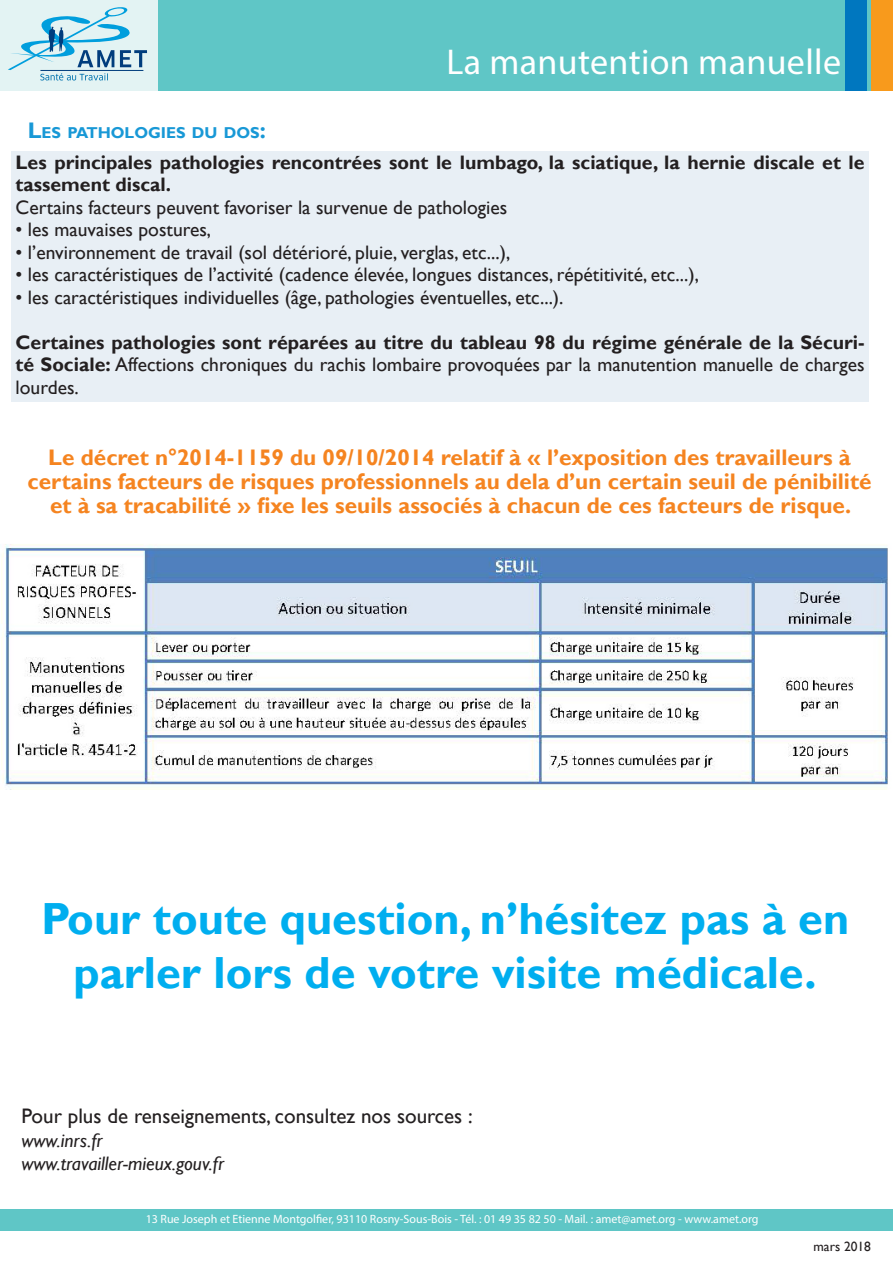
<style>
.page{position:relative;width:893px;height:1263px;background:#fff}
.page>*{position:absolute;margin:0;border:0;box-sizing:border-box;transform-origin:0 0}
.t1{font:700 45px/54px "Gill Sans";color:#00aeef;text-align:center}
.t2{font:36px "Myriad Pro";letter-spacing:.01em;color:#fff}
.t3{font:700 22.5px/24px "Gill Sans";color:#f58420;text-align:center}
.t4{font:21px "Gill Sans";color:#231f20}
.t5{font:19.5px "Gill Sans";color:#231f20}
.t6{font:700 19.5px/22.5px "Gill Sans";color:#231f20}
.t7{font:italic 19.5px "Gill Sans";color:#231f20}
.t8{font:700 15.75px "Gill Sans";color:#1898d6}
.t9{font:13.5px "Gill Sans";color:#231f20}
.t10{font:12px "Myriad Pro";color:#fff}
.s1{font-size:22.5px}
.s2{font-weight:400}
</style>
<div class="page">
<div style="left:0;top:0;width:164px;height:90px;background:#e3f3f3"></div>
<div style="left:159px;top:0;width:734px;height:90px;background:#5fc6c6"></div>
<svg style="left:8px;top:7px;width:139px;height:74px"></svg>
<hr style="left:40px;top:70px;width:103px;height:1px;background:#013d7d">
<div style="left:0;top:1209px;width:893px;height:21px;background:#5fc6c6"></div>
<div style="left:845px;top:0;width:22px;height:90px;background:#0077bf"></div>
<div style="left:872px;top:0;width:21px;height:90px;background:#f89a1c"></div>
<div style="left:11px;top:151px;width:858px;height:250px;background:#e8eff5"></div>
<img style="left:1px;top:544px;width:887px;height:246px">
<p class="t8" style="left:28px;top:123px;width:239px"><span class="s1">L</span>ES PATHOLOGIES DU DOS<span class="s1">:</span></p>
<p class="t2" style="left:446px;top:40px;width:396px">La manutention manuelle</p>
<p class="t6" style="left:16px;top:151px;width:850px">Les principales pathologies rencontrées sont le lumbago, la sciatique, la hernie discale et le tassement discal.</p>
<p class="t5" style="left:16px;top:196px;width:493px">Certains facteurs peuvent favoriser la survenue de pathologies</p>
<p class="t5" style="left:16px;top:218px;width:197px">• les mauvaises postures,</p>
<p class="t5" style="left:16px;top:241px;width:496px">• l’environnement de travail (sol détérioré, pluie, verglas, etc...),</p>
<p class="t5" style="left:16px;top:263px;width:685px">• les caractéristiques de l’activité (cadence élevée, longues distances, répétitivité, etc...),</p>
<p class="t5" style="left:16px;top:286px;width:549px">• les caractéristiques individuelles (âge, pathologies éventuelles, etc...).</p>
<p class="t6" style="left:16px;top:331px;width:851px;text-align:justify">Certaines pathologies sont réparées au titre du tableau 98 du régime générale de la Sécuri&shy;té Sociale: <span class="s2">Affections chroniques du rachis lombaire provoquées par la manutention manuelle de charges lourdes.</span></p>
<p class="t3" style="left:28px;top:446px;width:845px">Le décret n°2014-1159 du 09/10/2014 relatif à « l’exposition des travailleurs à certains facteurs de risques professionnels au dela d’un certain seuil de pénibilité et à sa tracabilité » fixe les seuils associés à chacun de ces facteurs de risque.</p>
<p class="t1" style="left:41px;top:893px;width:810px">Pour toute question, n’hésitez pas à en parler lors de votre visite médicale.</p>
<p class="t4" style="left:21px;top:1104px;width:453px">Pour plus de renseignements, consultez nos sources :</p>
<p class="t7" style="left:21px;top:1129px;width:83px">www.inrs.fr</p>
<p class="t7" style="left:21px;top:1152px;width:204px">www.travailler-mieux.gouv.fr</p>
<p class="t10" style="left:146px;top:1212px;width:614px">13 Rue Joseph et Etienne Montgolfier, 93110 Rosny-Sous-Bois - Tél. : 01 49 35 82 50 - Mail. : amet@amet.org - www.amet.org</p>
<p class="t9" style="left:813px;top:1239px;width:59px">mars 2018</p>
</div>
